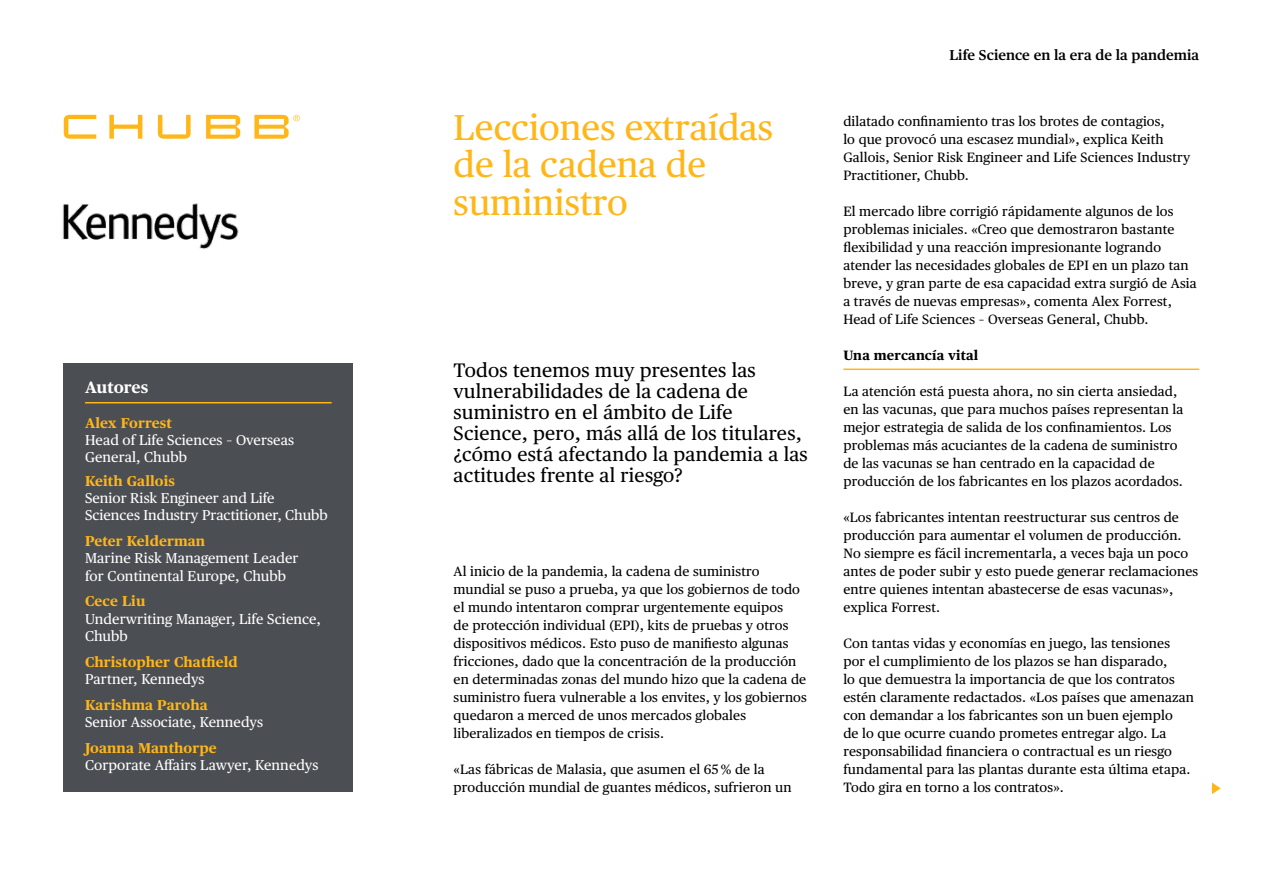
<style>
.page{position:relative;width:1263px;height:893px;background:#fff}
.page>*{position:absolute;margin:0;border:0;box-sizing:border-box;transform-origin:0 0}
.H1_-_Header{font:36px/37.5px "Chubb Publico Text";color:#ffb617}
.H2_-_Standfirst{font:19.5px/21px "Chubb Publico Text";letter-spacing:.01em;color:#000}
.t1{font:700 16.5px "Chubb Publico Text";color:#fff}
.t2{font:14.25px/17.2px "Chubb Publico Text";letter-spacing:.005em;color:#fff}
.t3{font:700 14.25px/17.2px "Chubb Publico Text";letter-spacing:.005em;color:#ffb617}
.t4{font:600 14.25px "Chubb Publico Text";color:#000}
.P_-_Copy{font:13.5px/18px "Chubb Publico Text";letter-spacing:.01em;color:#000}
.H3_-_X_head{font:700 13.5px "Chubb Publico Text";letter-spacing:.01em;color:#000}
.s1{color:#4b4e53}
.s2{font-weight:700;color:#ffb617}
.s3{font-weight:400;color:#4b4e53}
.s4{font-weight:400;color:#fff}
.s5{color:#fff}
</style>
<div class="page">
<svg style="left:1212px;top:782px;width:9px;height:12px"></svg>
<div style="left:64px;top:364px;width:289px;height:428px;background:#4b4e53"></div>
<hr style="left:85px;top:402px;width:247px;height:1px;background:#ffb617">
<hr style="left:843px;top:369px;width:356px;height:1px;background:#ffb617">
<svg style="left:64px;top:115px;width:236px;height:24px"></svg>
<img style="left:62px;top:203px;width:177px;height:47px">
<p class="t1" style="left:85px;top:375px;width:70px">Autores<span class="s1">.</span></p>
<p class="t2" style="left:85px;top:413px;width:211px"><span class="s2">Alex Forrest</span><span class="s1">.<br></span>Head of Life Sciences – Overseas<br>General, Chubb<span class="s1">.</span></p>
<p class="t2" style="left:85px;top:471px;width:248px"><span class="s2">Keith Gallois</span><span class="s1">.<br></span>Senior Risk Engineer and Life<br>Sciences Industry Practitioner, Chubb<span class="s1">.</span></p>
<p class="t2" style="left:85px;top:532px;width:215px"><span class="s2">Peter Kelderman</span><span class="s1">.<br></span>Marine Risk Management Leader for Continental Europe, Chubb<span class="s1">.</span></p>
<p class="t2" style="left:85px;top:592px;width:237px"><span class="s2">Cece Liu</span><span class="s1">.<br></span>Underwriting Manager, Life Science,<br>Chubb<span class="s1">.</span></p>
<p class="t3" style="left:85px;top:652px;width:159px">Christopher Chatfield<span class="s3">.<br></span><span class="s4">Partner, Kennedys</span><span class="s3">.</span></p>
<p class="t2" style="left:85px;top:695px;width:184px"><span class="s2">Karishma Paroha</span><span class="s1">.<br></span>Senior Associate, Kennedys<span class="s1">.</span></p>
<p class="t2" style="left:85px;top:738px;width:239px"><span class="s2">Joanna Manthorpe</span><span class="s1">.<br></span>Corporate Affairs Lawyer, Kennedys<span class="s1">.</span></p>
<h1 class="H1_-_Header" style="left:454px;top:106px;width:321px">Lecciones extraídas de la cadena de suministro<span class="s5">.</span></h1>
<h2 class="H2_-_Standfirst" style="left:454px;top:358px;width:356px">Todos tenemos muy presentes las vulnerabilidades de la cadena de suministro en el ámbito de Life Science, pero, más allá de los titulares, ¿cómo está afectando la pandemia a las actitudes frente al riesgo?</h2>
<p class="P_-_Copy" style="left:454px;top:561px;width:355px">Al inicio de la pandemia, la cadena de suministro mundial se puso a prueba, ya que los gobiernos de todo el mundo intentaron comprar urgentemente equipos<br>de protección individual (EPI), kits de pruebas y otros dispositivos médicos. Esto puso de manifiesto algunas fricciones, dado que la concentración de la producción en determinadas zonas del mundo hizo que la cadena de suministro fuera vulnerable a los envites, y los gobiernos quedaron a merced de unos mercados globales liberalizados en tiempos de crisis.</p>
<p class="P_-_Copy" style="left:454px;top:759px;width:340px">«Las fábricas de Malasia, que asumen el 65 % de la producción mundial de guantes médicos, sufrieron un</p>
<p class="t4" style="left:949px;top:44px;width:251px">Life Science en la era de la pandemia</p>
<p class="P_-_Copy" style="left:843px;top:111px;width:348px">dilatado confinamiento tras los brotes de contagios,<br>lo que provocó una escasez mundial», explica Keith Gallois, Senior Risk Engineer and Life Sciences Industry Practitioner, Chubb.</p>
<p class="P_-_Copy" style="left:843px;top:201px;width:355px">El mercado libre corrigió rápidamente algunos de los problemas iniciales. «Creo que demostraron bastante flexibilidad y una reacción impresionante logrando atender las necesidades globales de EPI en un plazo tan breve, y gran parte de esa capacidad extra surgió de Asia a través de nuevas empresas», comenta Alex Forrest, Head of Life Sciences – Overseas General, Chubb.</p>
<h3 class="H3_-_X_head" style="left:843px;top:345px;width:141px">Una mercancía vital<span class="s5">.</span></h3>
<p class="P_-_Copy" style="left:843px;top:381px;width:341px">La atención está puesta ahora, no sin cierta ansiedad, en las vacunas, que para muchos países representan la mejor estrategia de salida de los confinamientos. Los problemas más acuciantes de la cadena de suministro de las vacunas se han centrado en la capacidad de producción de los fabricantes en los plazos acordados.</p>
<p class="P_-_Copy" style="left:843px;top:507px;width:356px">«Los fabricantes intentan reestructurar sus centros de producción para aumentar el volumen de producción.<br>No siempre es fácil incrementarla, a veces baja un poco antes de poder subir y esto puede generar reclamaciones entre quienes intentan abastecerse de esas vacunas», explica Forrest.</p>
<p class="P_-_Copy" style="left:843px;top:633px;width:352px">Con tantas vidas y economías en juego, las tensiones por el cumplimiento de los plazos se han disparado,<br>lo que demuestra la importancia de que los contratos estén claramente redactados. «Los países que amenazan con demandar a los fabricantes son un buen ejemplo<br>de lo que ocurre cuando prometes entregar algo. La responsabilidad financiera o contractual es un riesgo fundamental para las plantas durante esta última etapa.<br>Todo gira en torno a los contratos».</p>
</div>
